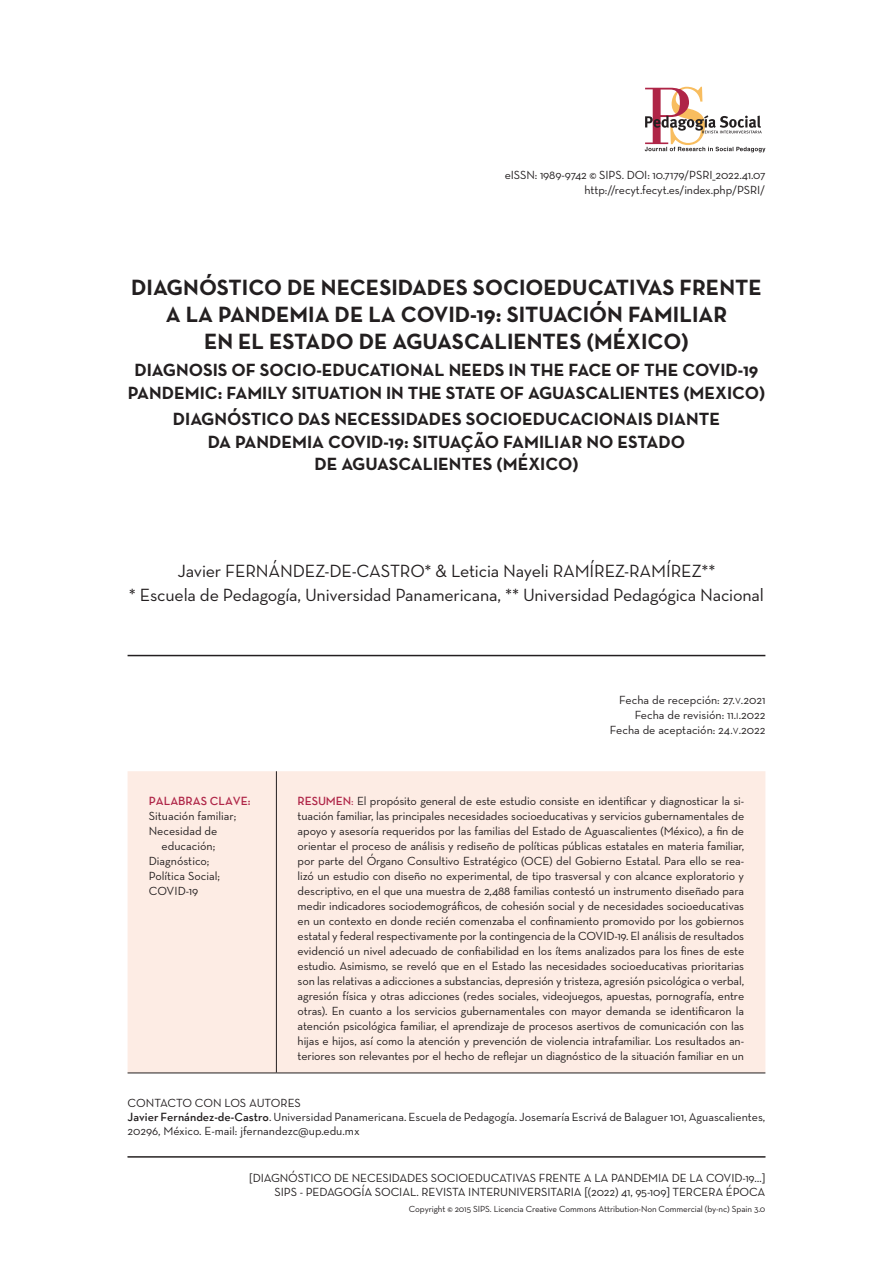
<style>
.page{position:relative;width:893px;height:1263px;background:#fff}
.page>*{position:absolute;margin:0;border:0;box-sizing:border-box;transform-origin:0 0}
.article-title{font:700 22.5px/27px "Neutra Text";color:#231f20;text-align:center}
.trans-title2{font:700 18px/22.5px "Neutra Text";color:#231f20;text-align:center}
.trans-title{font:700 18px/22.5px "Neutra Text";color:#231f20;text-align:center}
.Universidad{font:18px "Neutra Text";letter-spacing:-.01em;color:#231f20}
.name{font:18px "Neutra Text";letter-spacing:-.01em;color:#231f20}
.Resumen{font:12px/15px "Neutra Text";letter-spacing:-.01em;color:#231f20;text-align:right}
.Contactar{font:12px/14.4px "Neutra Text";color:#231f20}
.PalabraClave{font:12px/15px "Neutra Text";color:#231f20;text-align:right}
.Fecha1-2{font:12px "Neutra Text";color:#231f20}
.Fecha3{font:12px "Neutra Text";color:#231f20}
.PalabraClaveTit{font:600 12px "Neutra Text";color:#af2547}
.t1{font:9px "Neutra Text";letter-spacing:-.01em;color:#231f20}
.s1{font-family:"Neutra Text Book Alt";font-size:9px}
.s2{font-weight:600;color:#af2547}
.s3{color:#af2547}
.s4{font-weight:600}
</style>
<div class="page">
<hr style="left:128px;top:1156px;width:637px;height:1px;background:#231f20">
<svg style="left:645px;top:87px;width:120px;height:65px"></svg>
<hr style="left:128px;top:655px;width:637px;height:1px;background:#231f20">
<div style="left:128px;top:771px;width:637px;height:301px;background:#fdece4"></div>
<hr style="left:276px;top:771px;width:1px;height:301px;background:#231f20">
<hr style="left:128px;top:1072px;width:148px;height:1px;background:#231f20">
<hr style="left:276px;top:1072px;width:489px;height:1px;background:#231f20">
<p class="Resumen" style="left:505px;top:167px;width:262px">eISSN: 1989-9742 © SIPS. DOI: 10.7179/PSRI_2022.41.07</p>
<p class="Resumen" style="left:585px;top:182px;width:182px">http://recyt.fecyt.es/index.php/PSRI/</p>
<p class="article-title" style="left:131px;top:274px;width:632px">DIAGNÓSTICO DE NECESIDADES SOCIOEDUCATIVAS FRENTE<br>A LA PANDEMIA DE LA COVID-19: SITUACIÓN FAMILIAR<br>EN EL ESTADO DE AGUASCALIENTES (MÉXICO)</p>
<p class="trans-title" style="left:128px;top:358px;width:639px">DIAGNOSIS OF SOCIO-EDUCATIONAL NEEDS IN THE FACE OF THE COVID-19<br>PANDEMIC: FAMILY SITUATION IN THE STATE OF AGUASCALIENTES (MEXICO)</p>
<p class="trans-title2" style="left:173px;top:408px;width:549px">DIAGNÓSTICO DAS NECESSIDADES SOCIOEDUCACIONAIS DIANTE<br>DA PANDEMIA COVID-19: SITUAÇÃO FAMILIAR NO ESTADO<br>DE AGUASCALIENTES (MÉXICO)</p>
<p class="name" style="left:178px;top:560px;width:539px">Javier FERNÁNDEZ-DE-CASTRO* &amp; Leticia Nayeli RAMÍREZ-RAMÍREZ**</p>
<p class="Universidad" style="left:129px;top:584px;width:637px">* Escuela de Pedagogía, Universidad Panamericana, ** Universidad Pedagógica Nacional</p>
<p class="PalabraClaveTit" style="left:149px;top:794px;width:103px">PALABRAS CLAVE:</p>
<p class="PalabraClave" style="left:149px;top:808px;width:89px">Situación familiar;</p>
<p class="PalabraClave" style="left:149px;top:823px;width:70px">Necesidad de educación;</p>
<p class="PalabraClave" style="left:149px;top:853px;width:62px">Diagnóstico;</p>
<p class="PalabraClave" style="left:149px;top:868px;width:73px">Política Social;</p>
<p class="PalabraClave" style="left:149px;top:883px;width:51px">COVID-19</p>
<p class="Fecha1-2" style="left:619px;top:692px;width:148px">Fecha de recepción: 27.<span class="s1">V</span>.2021</p>
<p class="Fecha1-2" style="left:635px;top:707px;width:132px">Fecha de revisión: 11.<span class="s1">I</span>.2022</p>
<p class="Fecha3" style="left:610px;top:722px;width:157px">Fecha de aceptación: 24.<span class="s1">V</span>.2022</p>
<p class="Resumen" style="left:298px;top:793px;width:448px;text-align:justify"><span class="s2">RESUMEN</span><span class="s3">:</span> El propósito general de este estudio consiste en identificar y diagnosticar la si&shy;tuación familiar, las principales necesidades socioeducativas y servicios gubernamentales de apoyo y asesoría requeridos por las familias del Estado de Aguascalientes (México), a fin de orientar el proceso de análisis y rediseño de políticas públicas estatales en materia familiar, por parte del Órgano Consultivo Estratégico (OCE) del Gobierno Estatal. Para ello se rea&shy;lizó un estudio con diseño no experimental, de tipo trasversal y con alcance exploratorio y descriptivo, en el que una muestra de 2,488 familias contestó un instrumento diseñado para medir indicadores sociodemográficos, de cohesión social y de necesidades socioeducativas en un contexto en donde recién comenzaba el confinamiento promovido por los gobiernos estatal y federal respectivamente por la contingencia de la COVID-19. El análisis de resultados evidenció un nivel adecuado de confiabilidad en los ítems analizados para los fines de este estudio. Asimismo, se reveló que en el Estado las necesidades socioeducativas prioritarias son las relativas a adicciones a substancias, depresión y tristeza, agresión psicológica o verbal, agresión física y otras adicciones (redes sociales, videojuegos, apuestas, pornografía, entre otras). En cuanto a los servicios gubernamentales con mayor demanda se identificaron la atención psicológica familiar, el aprendizaje de procesos asertivos de comunicación con las hijas e hijos, así como la atención y prevención de violencia intrafamiliar. Los resultados an&shy;teriores son relevantes por el hecho de reflejar un diagnóstico de la situación familiar en un</p>
<p class="Contactar" style="left:128px;top:1095px;width:175px">CONTACTO CON LOS AUTORES</p>
<p class="Contactar" style="left:128px;top:1109px;width:639px"><span class="s4">Javier Fernández-de-Castro</span>. Universidad Panamericana. Escuela de Pedagogía. Josemaría Escrivá de Balaguer 101, Aguascalientes,<br>20296, México. E-mail: jfernandezc@up.edu.mx</p>
<p class="Resumen" style="left:249px;top:1170px;width:518px;line-height:14.4px">[DIAGNÓSTICO DE NECESIDADES SOCIOEDUCATIVAS FRENTE A LA PANDEMIA DE LA COVID-19…]<br>SIPS - PEDAGOGÍA SOCIAL. REVISTA INTERUNIVERSITARIA [(2022) 41, 95-109] TERCERA ÉPOCA</p>
<p class="t1" style="left:409px;top:1203px;width:358px">Copyright © 2015 SIPS. Licencia Creative Commons Attribution-Non Commercial (by-nc) Spain 3.0</p>
</div>
